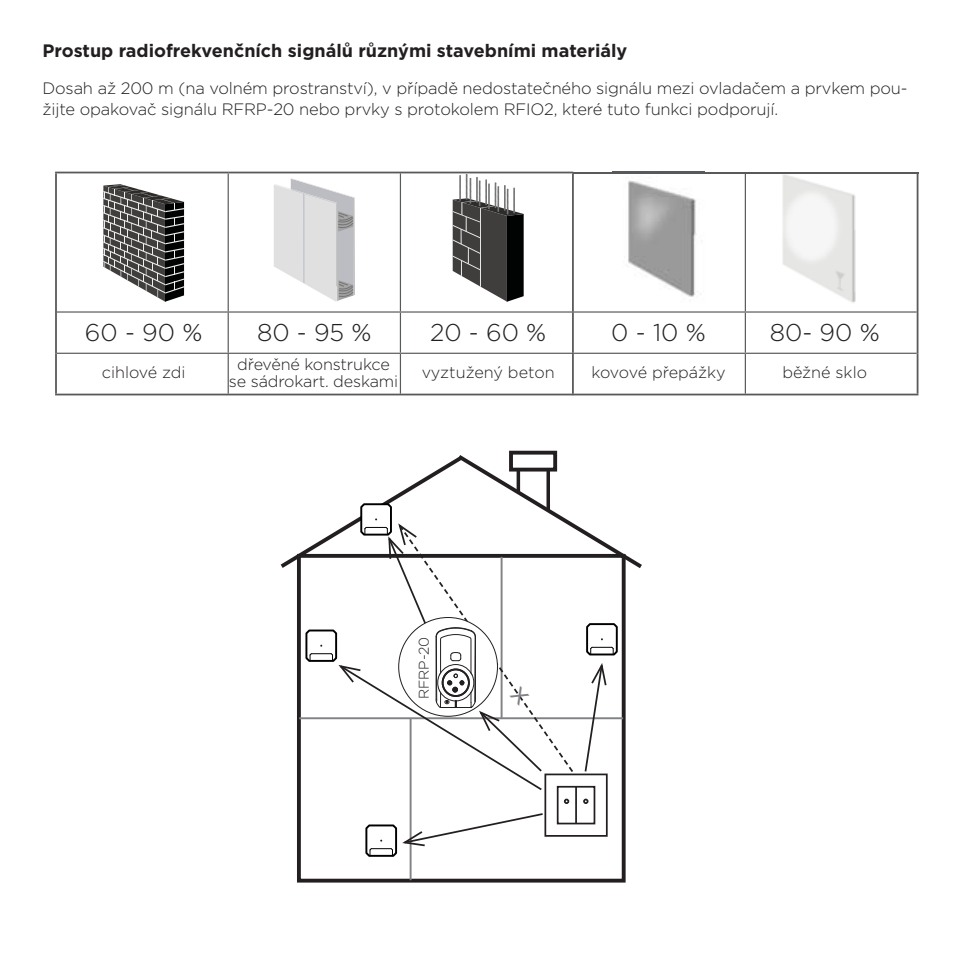
<style>
.page{position:relative;width:961px;height:961px;background:#fff}
.page>*{position:absolute;margin:0;border:0;box-sizing:border-box;transform-origin:0 0}
.t1{font:300 24.3px "Gotham";color:#231f20}
.t2{font:700 18px "Gotham";color:#231f20}
.t3{font:300 16.5px/21px "Gotham";letter-spacing:-.01em;color:#231f20}
.t4{font:300 16.2px/16.2px "Gotham";letter-spacing:-.01em;color:#231f20;text-align:center}
.t5{font:300 14.1px "Gotham";letter-spacing:-.01em;color:#231f20}
</style>
<div class="page">
<hr style="left:55px;top:172px;width:173px;height:1px;background:#58595b">
<hr style="left:55px;top:173px;width:2px;height:139px;background:#58595b">
<hr style="left:228px;top:172px;width:345px;height:1px;background:#58595b">
<hr style="left:55px;top:312px;width:2px;height:41px;background:#58595b">
<hr style="left:55px;top:353px;width:2px;height:41px;background:#58595b">
<hr style="left:55px;top:394px;width:518px;height:1px;background:#58595b">
<hr style="left:228px;top:173px;width:1px;height:138px;background:#58595b">
<hr style="left:400px;top:173px;width:1px;height:138px;background:#58595b">
<hr style="left:572px;top:173px;width:1px;height:138px;background:#58595b">
<hr style="left:57px;top:311px;width:343px;height:2px;background:#58595b">
<hr style="left:228px;top:313px;width:1px;height:40px;background:#58595b">
<hr style="left:400px;top:311px;width:173px;height:2px;background:#58595b">
<hr style="left:400px;top:313px;width:1px;height:40px;background:#58595b">
<hr style="left:572px;top:313px;width:1px;height:40px;background:#58595b">
<hr style="left:57px;top:353px;width:343px;height:1px;background:#58595b">
<hr style="left:228px;top:354px;width:1px;height:40px;background:#58595b">
<hr style="left:400px;top:353px;width:173px;height:1px;background:#58595b">
<hr style="left:400px;top:354px;width:1px;height:40px;background:#58595b">
<hr style="left:572px;top:354px;width:1px;height:40px;background:#58595b">
<svg style="left:453px;top:174px;width:71px;height:128px"></svg>
<svg style="left:103px;top:184px;width:81px;height:118px"></svg>
<svg style="left:274px;top:179px;width:81px;height:123px"></svg>
<hr style="left:303px;top:194px;width:2px;height:89px;background:#c0c4c9">
<hr style="left:573px;top:172px;width:345px;height:1px;background:#58595b">
<hr style="left:917px;top:173px;width:1px;height:139px;background:#58595b">
<hr style="left:917px;top:312px;width:1px;height:41px;background:#58595b">
<hr style="left:917px;top:353px;width:1px;height:41px;background:#58595b">
<hr style="left:573px;top:394px;width:345px;height:1px;background:#58595b">
<hr style="left:573px;top:173px;width:1px;height:138px;background:#58595b">
<hr style="left:745px;top:173px;width:1px;height:138px;background:#58595b">
<hr style="left:573px;top:311px;width:172px;height:2px;background:#58595b">
<hr style="left:573px;top:313px;width:1px;height:40px;background:#58595b">
<hr style="left:745px;top:311px;width:172px;height:2px;background:#58595b">
<hr style="left:745px;top:313px;width:1px;height:40px;background:#58595b">
<hr style="left:573px;top:353px;width:172px;height:1px;background:#58595b">
<hr style="left:573px;top:354px;width:1px;height:40px;background:#58595b">
<hr style="left:745px;top:353px;width:172px;height:1px;background:#58595b">
<hr style="left:745px;top:354px;width:1px;height:40px;background:#58595b">
<img style="left:612px;top:171px;width:93px;height:126px">
<img style="left:612px;top:172px;width:93px;height:1px">
<div style="left:544px;top:774px;width:64px;height:63px;border:2px solid #231f20"></div>
<div style="left:557px;top:786px;width:38px;height:38px;border:2px solid #231f20"></div>
<hr style="left:575px;top:787px;width:2px;height:37px;background:#231f20">
<svg style="left:564px;top:799px;width:5px;height:5px"></svg>
<svg style="left:583px;top:799px;width:5px;height:5px"></svg>
<div style="left:297px;top:554px;width:329px;height:329px;border:4px solid #231f20"></div>
<hr style="left:410px;top:718px;width:2px;height:162px;background:#808285">
<svg style="left:365px;top:812px;width:180px;height:46px"></svg>
<img style="left:779px;top:173px;width:91px;height:130px">
<svg style="left:280px;top:451px;width:362px;height:341px"></svg>
<p class="t2" style="left:43px;top:43px;width:586px">Prostup radiofrekvenčních signálů různými stavebními materiály</p>
<p class="t3" style="left:43px;top:79px;width:867px">Dosah až 200 m (na volném prostranství), v případě nedostatečného signálu mezi ovladačem a prvkem pou&shy;žijte opakovač signálu RFRP-20 nebo prvky s protokolem RFIO2, které tuto funkci podporují.</p>
<h1 class="t1" style="left:85px;top:321px;width:119px">60 - 90 %</h1>
<h1 class="t1" style="left:257px;top:321px;width:116px">80 - 95 %</h1>
<h1 class="t1" style="left:430px;top:321px;width:118px">20 - 60 %</h1>
<h1 class="t1" style="left:611px;top:321px;width:96px">0 - 10 %</h1>
<h1 class="t1" style="left:770px;top:321px;width:111px">80- 90 %</h1>
<p class="t4" style="left:102px;top:366px;width:85px">cihlové zdi</p>
<p class="t4" style="left:229px;top:358px;width:171px">dřevěné konstrukce se sádrokart. deskami</p>
<p class="t4" style="left:422px;top:366px;width:134px">vyztužený beton</p>
<p class="t4" style="left:591px;top:366px;width:136px">kovové přepážky</p>
<p class="t4" style="left:782px;top:366px;width:86px">běžné sklo</p>
<p class="t5" style="left:417px;top:699px;width:64px;rotate:-90deg">RFRP-20</p>
</div>
